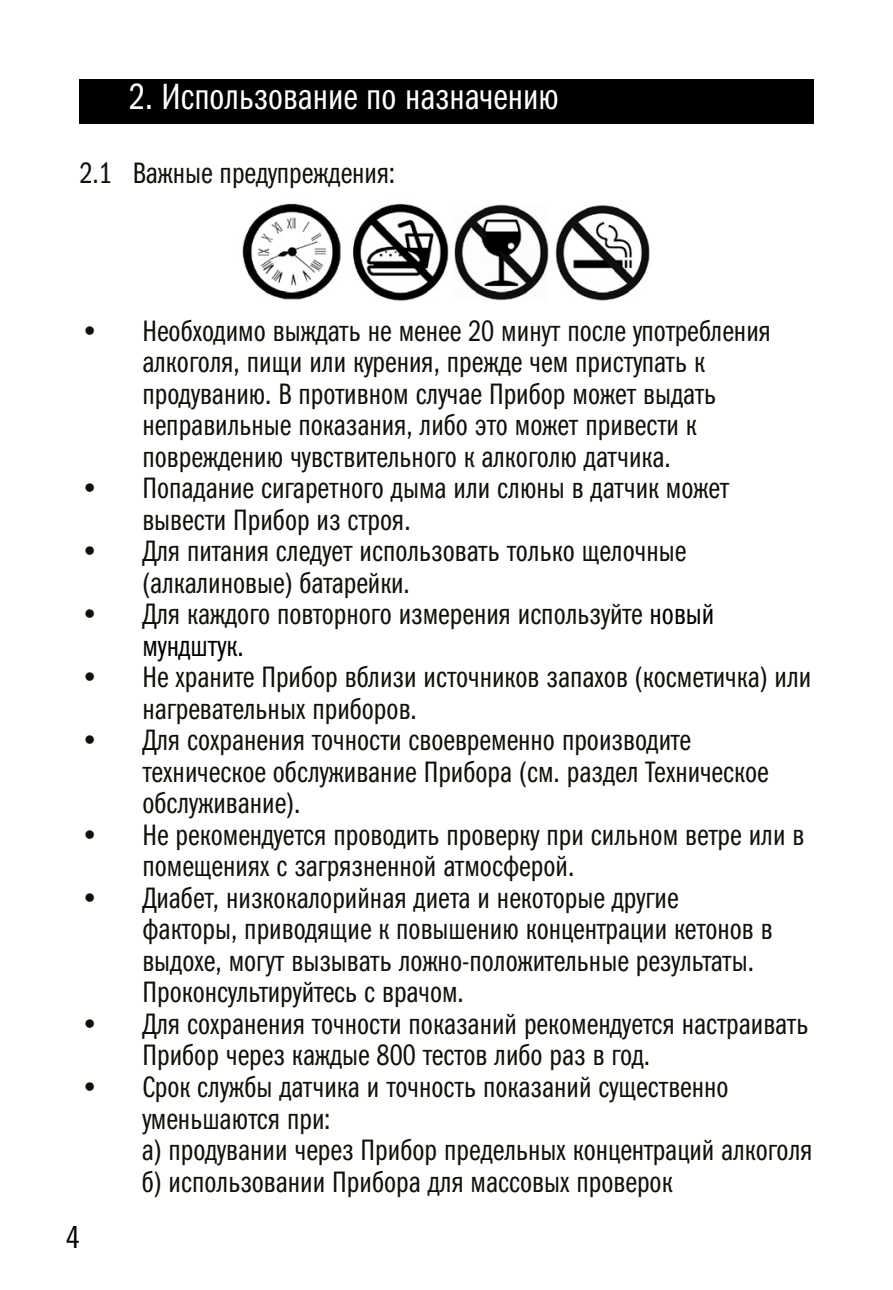
<style>
.page{position:relative;width:893px;height:1290px;background:#fff}
.page>*{position:absolute;margin:0;border:0;box-sizing:border-box;transform-origin:0 0}
.t1{font:36.75px "Franklin Gothic Book Cmp C";color:#fff}
.t2{font:31.5px "Franklin Gothic Book Cmp C";color:#000}
.t3{font:29.75px/31.5px "Franklin Gothic Book Cmp C";color:#12100b}
.s1{color:#000}
</style>
<div class="page">
<img style="left:242px;top:203px;width:408px;height:98px">
<div style="left:79px;top:79px;width:735px;height:45px;background:#000"></div>
<p class="t1" style="left:129px;top:76px;width:431px">2. Использование по назначению</p>
<p class="t3" style="left:79px;top:157px;width:317px">2.1 Важные предупреждения:</p>
<p class="t3" style="left:142px;top:315px;width:630px;text-indent:-63px">• Необходимо выждать не менее 20 минут после употребления алкоголя, пищи или курения, прежде чем приступать к продуванию. В противном случае Прибор может выдать неправильные показания, либо это может привести к повреждению чувствительного к алкоголю датчика.</p>
<p class="t3" style="left:142px;top:472px;width:589px;text-indent:-63px">• Попадание сигаретного дыма или слюны в датчик может вывести Прибор из строя.</p>
<p class="t3" style="left:142px;top:535px;width:545px;text-indent:-63px">• Для питания следует использовать только щелочные (алкалиновые) батарейки.</p>
<p class="t3" style="left:142px;top:598px;width:573px;text-indent:-63px">• Для каждого повторного измерения используйте <span class="s1">новый мундштук.</span></p>
<p class="t3" style="left:142px;top:661px;width:670px;text-indent:-63px">• Не храните Прибор вблизи источников запахов (косметичка) или нагревательных приборов.</p>
<p class="t3" style="left:142px;top:724px;width:628px;text-indent:-63px">• Для сохранения точности своевременно производите техническое обслуживание Прибора (см. раздел Техническое обслуживание).</p>
<p class="t3" style="left:142px;top:819px;width:663px;text-indent:-63px">• Не рекомендуется проводить проверку при сильном ветре или в помещениях с загрязненной атмосферой.</p>
<p class="t3" style="left:142px;top:882px;width:632px;text-indent:-63px">• Диабет, низкокалорийная диета и некоторые другие факторы, приводящие к повышению концентрации кетонов в выдохе, могут вызывать ложно-положительные результаты.<br>Проконсультируйтесь с врачом.</p>
<p class="t3" style="left:142px;top:1008px;width:667px;text-indent:-63px">• Для сохранения точности показаний рекомендуется настраивать<br>Прибор через каждые 800 тестов либо раз в год.</p>
<p class="t3" style="left:142px;top:1071px;width:672px;text-indent:-62px">• Срок службы датчика и точность показаний существенно уменьшаются при:<br>а) продувании через Прибор предельных концентраций алкоголя б) использовании Прибора для массовых проверок</p>
<p class="t2" style="left:66px;top:1220px;width:15px">4</p>
</div>
